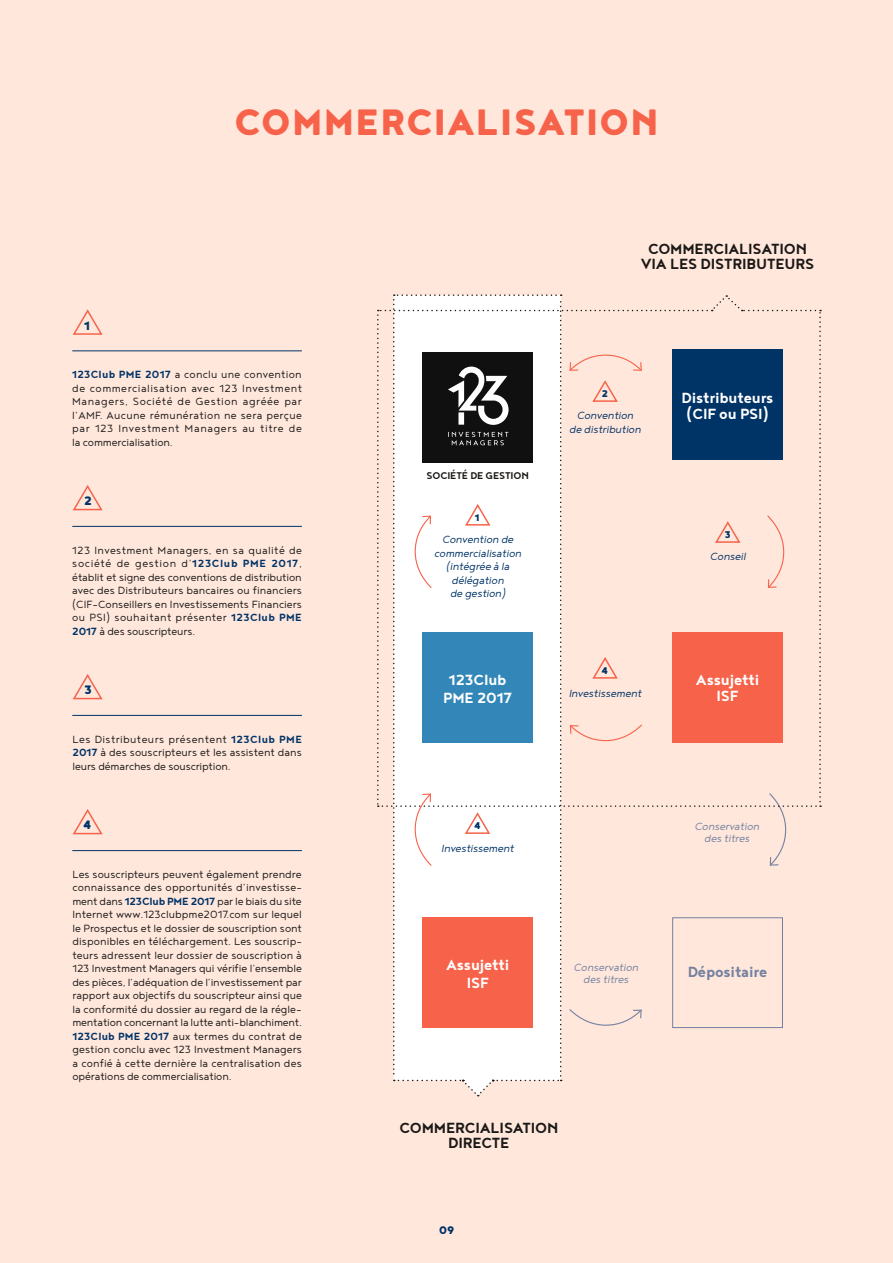
<style>
.page{position:relative;width:893px;height:1263px;background:#ffe7dc}
.page>*{position:absolute;margin:0;border:0;box-sizing:border-box;transform-origin:0 0}
.t1{font:900 45px "Noyh";letter-spacing:.03em;color:#f7634a}
.t2{font:700 18px/16.5px "Noyh";letter-spacing:-.01em;color:#fff;text-align:center}
.t3{font:700 18px/15px "Noyh";letter-spacing:-.01em;color:#1b1917;text-align:center}
.t4{font:700 18px "Noyh";letter-spacing:-.01em;color:#74819f}
.t5{font:900 15px "Noyh";color:#036}
.t6{font:900 13.5px "Noyh";color:#036}
.t7{font:300 12.75px/13.5px "Noyh";letter-spacing:-.01em;color:#1b1917;text-align:justify}
.t8{font:italic 300 12.75px/13.5px "Noyh";letter-spacing:-.01em;color:#036;text-align:center}
.t9{font:italic 300 12.75px/12px "Noyh";letter-spacing:-.01em;color:#74819f;text-align:center}
.t10{font:700 12px "Noyh";letter-spacing:-.01em;color:#1b1917}
.t11{font:900 12px "Noyh";color:#036}
.s1{font-weight:700;color:#036}
</style>
<div class="page">
<svg style="left:72px;top:309px;width:31px;height:26px"></svg>
<svg style="left:72px;top:485px;width:31px;height:26px"></svg>
<svg style="left:72px;top:674px;width:31px;height:26px"></svg>
<svg style="left:72px;top:809px;width:31px;height:26px"></svg>
<hr style="left:72px;top:351px;width:230px;height:1px;background:#036">
<hr style="left:72px;top:526px;width:230px;height:1px;background:#036">
<hr style="left:72px;top:715px;width:230px;height:1px;background:#036">
<hr style="left:72px;top:850px;width:230px;height:1px;background:#036">
<svg style="left:377px;top:294px;width:444px;height:802px"></svg>
<h1 class="t1" style="left:234px;top:95px;width:426px">COMMERCIALISATION</h1>
<p class="t5" style="left:84px;top:316px;width:7px">1</p>
<p class="t7" style="left:72px;top:367px;width:231px"><span class="s1">123Club PME 2017</span> a conclu une convention de commercialisation avec 123 Investment Managers, Société de Gestion agréée par l’AMF. Aucune rémunération ne sera perçue par 123 Investment Managers au titre de la commercialisation.</p>
<p class="t5" style="left:84px;top:492px;width:9px">2</p>
<p class="t7" style="left:72px;top:543px;width:231px">123 Investment Managers, en sa qualité de société de gestion d’<span class="s1">123Club PME 2017</span>, établit et signe des conventions de distribution avec des Distributeurs bancaires ou financiers (CIF-Conseillers en Investissements Financiers ou PSI) souhaitant présenter <span class="s1">123Club PME 2017</span> à des souscripteurs.</p>
<p class="t5" style="left:84px;top:681px;width:9px">3</p>
<p class="t7" style="left:72px;top:732px;width:231px">Les Distributeurs présentent <span class="s1">123Club PME 2017</span> à des souscripteurs et les assistent dans leurs démarches de souscription.</p>
<p class="t5" style="left:83px;top:816px;width:9px">4</p>
<p class="t7" style="left:72px;top:867px;width:231px">Les souscripteurs peuvent également prendre connaissance des opportunités d’investisse&shy;ment dans <span class="s1">123Club PME 2017</span> par le biais du site Internet www.123clubpme2017.com sur lequel le Prospectus et le dossier de souscription sont disponibles en téléchargement. Les souscrip&shy;teurs adressent leur dossier de souscription à 123 Investment Managers qui vérifie l’ensemble des pièces, l’adéquation de l’investissement par rapport aux objectifs du souscripteur ainsi que la conformité du dossier au regard de la régle&shy;mentation concernant la lutte anti-blanchiment.<br><span class="s1">123Club PME 2017</span> aux termes du contrat de gestion conclu avec 123 Investment Managers a confié à cette dernière la centralisation des opérations de commercialisation.</p>
<h2 class="t3" style="left:641px;top:240px;width:175px">COMMERCIALISATION<br>VIA LES DISTRIBUTEURS</h2>
<p class="t10" style="left:426px;top:469px;width:104px">SOCIÉTÉ DE GESTION</p>
<p class="t11" style="left:475px;top:511px;width:6px">1</p>
<p class="t8" style="left:434px;top:533px;width:89px">Convention de commercialisation (intégrée à la délégation<br>de gestion)</p>
<h2 class="t2" style="left:443px;top:671px;width:70px;line-height:18px">123Club<br>PME 2017</h2>
<p class="t11" style="left:602px;top:386px;width:8px">2</p>
<p class="t8" style="left:569px;top:409px;width:73px">Convention de distribution</p>
<h2 class="t2" style="left:682px;top:389px;width:93px;text-align:left">Distributeurs (CIF ou PSI)</h2>
<p class="t11" style="left:725px;top:527px;width:7px">3</p>
<p class="t8" style="left:710px;top:550px;width:37px">Conseil</p>
<p class="t11" style="left:602px;top:663px;width:8px">4</p>
<p class="t8" style="left:569px;top:686px;width:74px">Investissement</p>
<h2 class="t2" style="left:696px;top:671px;width:65px">Assujetti<br>ISF</h2>
<p class="t11" style="left:474px;top:818px;width:8px">4</p>
<p class="t8" style="left:441px;top:841px;width:74px">Investissement</p>
<h2 class="t2" style="left:446px;top:955px;width:65px;line-height:18px">Assujetti<br>ISF</h2>
<p class="t9" style="left:574px;top:961px;width:66px">Conservation des titres</p>
<p class="t9" style="left:694px;top:820px;width:66px">Conservation des titres</p>
<h2 class="t4" style="left:688px;top:961px;width:81px">Dépositaire</h2>
<h2 class="t3" style="left:399px;top:1119px;width:161px">COMMERCIALISATION<br>DIRECTE</h2>
<p class="t6" style="left:439px;top:1222px;width:17px">09</p>
</div>
